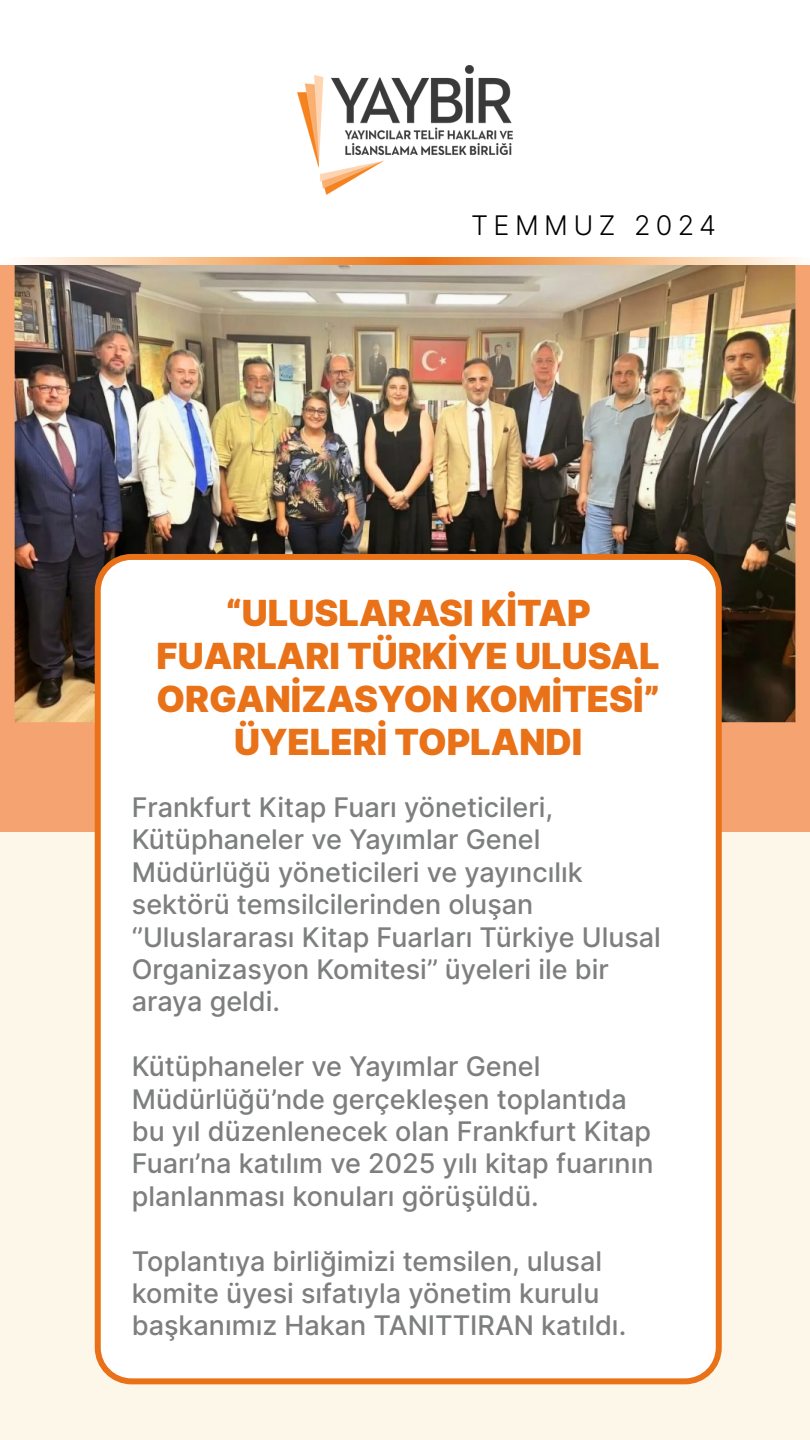
<style>
.page{position:relative;width:810px;height:1440px;background:#fff}
.page>*{position:absolute;margin:0;border:0;box-sizing:border-box;transform-origin:0 0}
.t1{font:900 36px/43.2px "Inter";color:#e97118;text-align:center}
.t2{font:500 27px/32.4px "Inter";color:#7d7e7e}
.t3{font:300 27px "Inter";letter-spacing:.2em;color:#000}
</style>
<div class="page">
<div style="left:0;top:586px;width:809px;height:854px;background:#fdf7e9"></div>
<img style="left:298px;top:65px;width:214px;height:130px">
<svg style="left:0;top:257px;width:810px;height:9px;background:#eeb786"></svg>
<img style="left:0;top:266px;width:810px;height:566px">
<div style="left:98px;top:557px;width:621px;height:824px;background:#fff;border-radius:34px"></div>
<div style="left:95px;top:554px;width:627px;height:830px;border:6px solid #e97118;border-radius:34px"></div>
<p class="t3" style="left:471px;top:205px;width:247px">TEMMUZ 2024</p>
<h1 class="t1" style="left:157px;top:590px;width:505px">“ULUSLARASI KİTAP<br>FUARLARI TÜRKİYE ULUSAL<br>ORGANİZASYON KOMİTESİ”<br>ÜYELERİ TOPLANDI</h1>
<p class="t2" style="left:132px;top:790px;width:531px">Frankfurt Kitap Fuarı yöneticileri, Kütüphaneler ve Yayımlar Genel Müdürlüğü yöneticileri ve yayıncılık sektörü temsilcilerinden oluşan ‘’Uluslararası Kitap Fuarları Türkiye Ulusal Organizasyon Komitesi’’ üyeleri ile bir araya geldi.</p>
<p class="t2" style="left:132px;top:1050px;width:523px">Kütüphaneler ve Yayımlar Genel Müdürlüğü’nde gerçekleşen toplantıda bu yıl düzenlenecek olan Frankfurt Kitap Fuarı’na katılım ve 2025 yılı kitap fuarının planlanması konuları görüşüldü.</p>
<p class="t2" style="left:132px;top:1244px;width:496px">Toplantıya birliğimizi temsilen, ulusal komite üyesi sıfatıyla yönetim kurulu başkanımız Hakan TANITTIRAN katıldı.</p>
</div>
